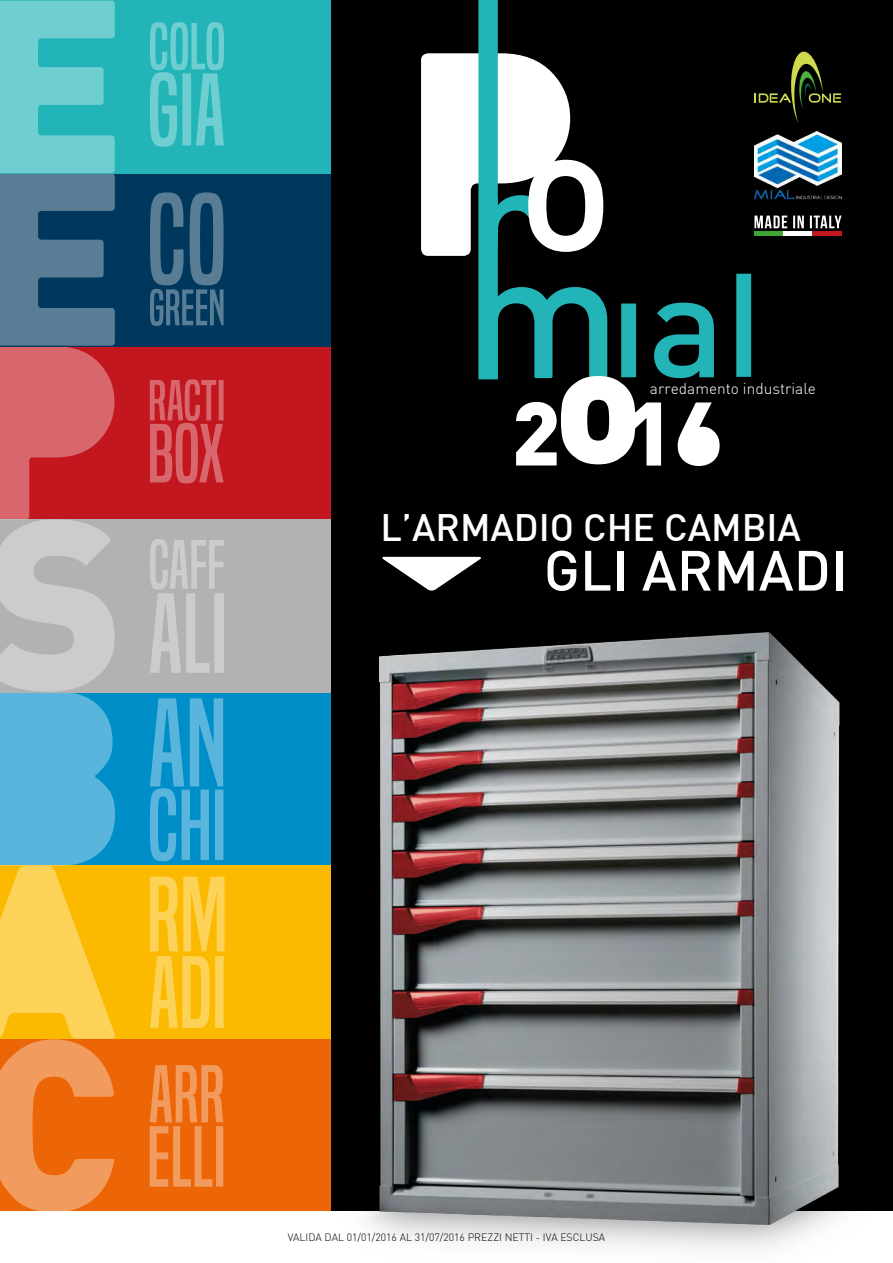
<style>
.page{position:relative;width:893px;height:1263px;background:#000}
.page>*{position:absolute;margin:0;border:0;box-sizing:border-box;transform-origin:0 0}
.t1{font:500 55.8px "DIN";color:#fff}
.t2{font:500 37.5px "DIN";color:#fff}
.t3{font:300 15.45px "DIN";color:#fff}
.t4{font:300 10.5px "DIN";color:#000}
</style>
<div class="page">
<div style="left:0;top:680px;width:330px;height:186px;background:#008ec9"></div>
<div style="left:0;top:1039px;width:330px;height:173px;background:#ec6608"></div>
<div style="left:0;top:866px;width:330px;height:173px;background:#fbba00"></div>
<svg style="left:150px;top:1065px;width:73px;height:122px"></svg>
<svg style="left:150px;top:698px;width:73px;height:163px"></svg>
<svg style="left:150px;top:877px;width:75px;height:151px"></svg>
<div style="left:478px;top:0;width:20px;height:379px;background:#23b4b8"></div>
<svg style="left:382px;top:557px;width:99px;height:27px"></svg>
<div style="left:0;top:502px;width:330px;height:190px;background:#b3b2b2"></div>
<div style="left:0;top:333px;width:330px;height:186px;background:#c3171f"></div>
<svg style="left:150px;top:379px;width:74px;height:104px"></svg>
<div style="left:0;top:160px;width:330px;height:186px;background:#00385d"></div>
<svg style="left:150px;top:192px;width:74px;height:134px"></svg>
<div style="left:0;top:0;width:330px;height:173px;background:#23b4b8"></div>
<svg style="left:150px;top:22px;width:74px;height:125px"></svg>
<svg style="left:0;top:1px;width:116px;height:1210px"></svg>
<svg style="left:150px;top:539px;width:74px;height:134px"></svg>
<hr style="left:813px;top:231px;width:29px;height:4px;background:#c3171f">
<svg style="left:421px;top:51px;width:420px;height:415px"></svg>
<div style="left:0;top:1211px;width:893px;height:52px;background:#fff"></div>
<img style="left:253px;top:584px;width:589px;height:666px">
<img style="left:754px;top:131px;width:88px;height:69px">
<h3 class="t3" style="left:650px;top:379px;width:167px">arredamento industriale</h3>
<h2 class="t2" style="left:380px;top:504px;width:422px">L’ARMADIO CHE CAMBIA</h2>
<h1 class="t1" style="left:544px;top:535px;width:305px">GLI ARMADI</h1>
<p class="t4" style="left:288px;top:1230px;width:319px">VALIDA DAL 01/01/2016 AL 31/07/2016 PREZZI NETTI - IVA ESCLUSA</p>
</div>
